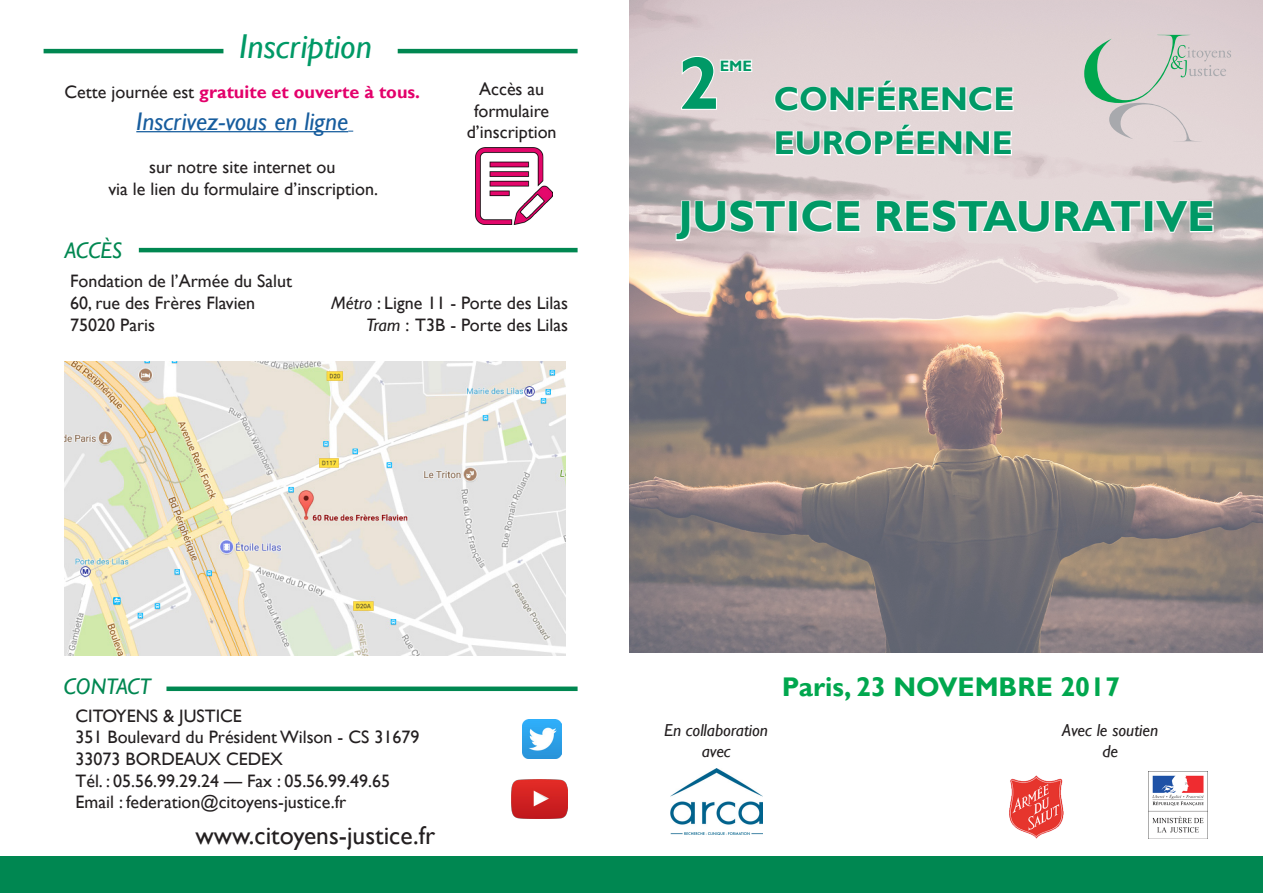
<style>
.page{position:relative;width:1263px;height:893px;background:#fff}
.page>*{position:absolute;margin:0;border:0;box-sizing:border-box;transform-origin:0 0}
.t1{font:700 75px "Gill Sans";color:#096}
.t2{font:700 43.5px "Gill Sans";color:#096}
.t3{font:italic 34.5px "Gill Sans";color:#096}
.t4{font:700 33px "Gill Sans";color:#096}
.t5{font:700 27px "Gill Sans";color:#00a74e}
.t6{font:25.5px "Gill Sans";color:#231f20}
.t7{font:italic 25.5px "Gill Sans";color:#175d9e}
.t8{font:italic 22.5px "Gill Sans";color:#008751}
.t9{font:18px/21.6px "Gill Sans";color:#231f20}
.t10{font:700 18px "Gill Sans";color:#e3006b}
.t11{font:italic 17.25px "Gill Sans";color:#231f20}
.t12{font:700 15px "Gill Sans";color:#096}
.s1{font-weight:400;color:#231f20}
.s2{font-style:italic}
</style>
<div class="page">
<img style="left:630px;top:0;width:633px;height:652px">
<svg style="left:1084px;top:35px;width:147px;height:106px;background:#d0ceca"></svg>
<svg style="left:773px;top:78px;width:241px;height:35px"></svg>
<svg style="left:774px;top:122px;width:239px;height:35px"></svg>
<img style="left:670px;top:768px;width:93px;height:66px">
<img style="left:1148px;top:771px;width:59px;height:67px">
<img style="left:1009px;top:775px;width:55px;height:64px">
<svg style="left:680px;top:55px;width:73px;height:56px"></svg>
<div style="left:0;top:857px;width:1263px;height:36px;background:#008751"></div>
<svg style="left:675px;top:199px;width:112px;height:43px"></svg>
<div style="left:788px;top:201px;width:10px;height:31px;border:2px solid #fff"></div>
<svg style="left:800px;top:199px;width:61px;height:35px"></svg>
<svg style="left:875px;top:199px;width:267px;height:35px"></svg>
<div style="left:1144px;top:201px;width:9px;height:31px;border:2px solid #fff"></div>
<svg style="left:1153px;top:199px;width:61px;height:35px"></svg>
<img style="left:65px;top:362px;width:501px;height:293px">
<img style="left:522px;top:719px;width:39px;height:40px">
<img style="left:512px;top:779px;width:56px;height:40px">
<hr style="left:139px;top:248px;width:439px;height:4px;background:#008751">
<div style="left:166px;top:686px;width:412px;height:5px;background:#008751"></div>
<hr style="left:136px;top:131px;width:212px;height:1px;background:#175d9e">
<hr style="left:44px;top:49px;width:179px;height:4px;background:#008751">
<hr style="left:398px;top:49px;width:180px;height:4px;background:#008751">
<img style="left:476px;top:148px;width:76px;height:76px">
<p class="t3" style="left:239px;top:26px;width:134px">Inscription</p>
<p class="t10" style="left:64px;top:81px;width:357px"><span class="s1">Cette journée est</span> gratuite et ouverte à tous.</p>
<p class="t7" style="left:136px;top:106px;width:213px">Inscrivez-vous en ligne</p>
<p class="t9" style="left:149px;top:156px;width:188px">sur notre site internet ou</p>
<p class="t9" style="left:108px;top:178px;width:271px">via le lien du formulaire d’inscription.</p>
<p class="t8" style="left:65px;top:237px;width:59px">ACCÈS</p>
<p class="t9" style="left:479px;top:79px;width:67px">Accès au</p>
<p class="t9" style="left:474px;top:100px;width:77px">formulaire</p>
<p class="t9" style="left:467px;top:122px;width:91px">d’inscription</p>
<p class="t9" style="left:70px;top:271px;width:223px">Fondation de l’Armée du Salut<br>60, rue des Frères Flavien<br>75020 Paris</p>
<p class="t9" style="left:331px;top:293px;width:238px"><span class="s2">Métro</span> : Ligne 11 - Porte des Lilas</p>
<p class="t9" style="left:366px;top:314px;width:203px"><span class="s2">Tram</span> : T3B - Porte des Lilas</p>
<p class="t1" style="left:678px;top:38px;width:43px">2</p>
<p class="t12" style="left:720px;top:57px;width:34px">EME</p>
<p class="t4" style="left:774px;top:79px;width:242px">CONFÉRENCE</p>
<p class="t4" style="left:774px;top:123px;width:241px">EUROPÉENNE</p>
<p class="t2" style="left:678px;top:190px;width:538px">JUSTICE RESTAURATIVE</p>
<p class="t8" style="left:64px;top:674px;width:89px">CONTACT</p>
<p class="t9" style="left:76px;top:705px;width:168px">CITOYENS &amp; JUSTICE</p>
<p class="t9" style="left:76px;top:727px;width:345px">351 Boulevard du Président Wilson - CS 31679</p>
<p class="t9" style="left:76px;top:748px;width:209px">33073 BORDEAUX CEDEX</p>
<p class="t9" style="left:76px;top:770px;width:316px">Tél. : 05.56.99.29.24 — Fax : 05.56.99.49.65</p>
<p class="t9" style="left:76px;top:792px;width:272px">Email : federation@citoyens-justice.fr</p>
<p class="t6" style="left:195px;top:821px;width:241px">www.citoyens-justice.fr</p>
<p class="t11" style="left:664px;top:720px;width:105px">En collaboration</p>
<p class="t11" style="left:702px;top:741px;width:30px">avec</p>
<p class="t5" style="left:782px;top:670px;width:340px">Paris, 23 NOVEMBRE 2017</p>
<p class="t11" style="left:1062px;top:720px;width:97px">Avec le soutien</p>
<p class="t11" style="left:1102px;top:741px;width:17px">de</p>
</div>
